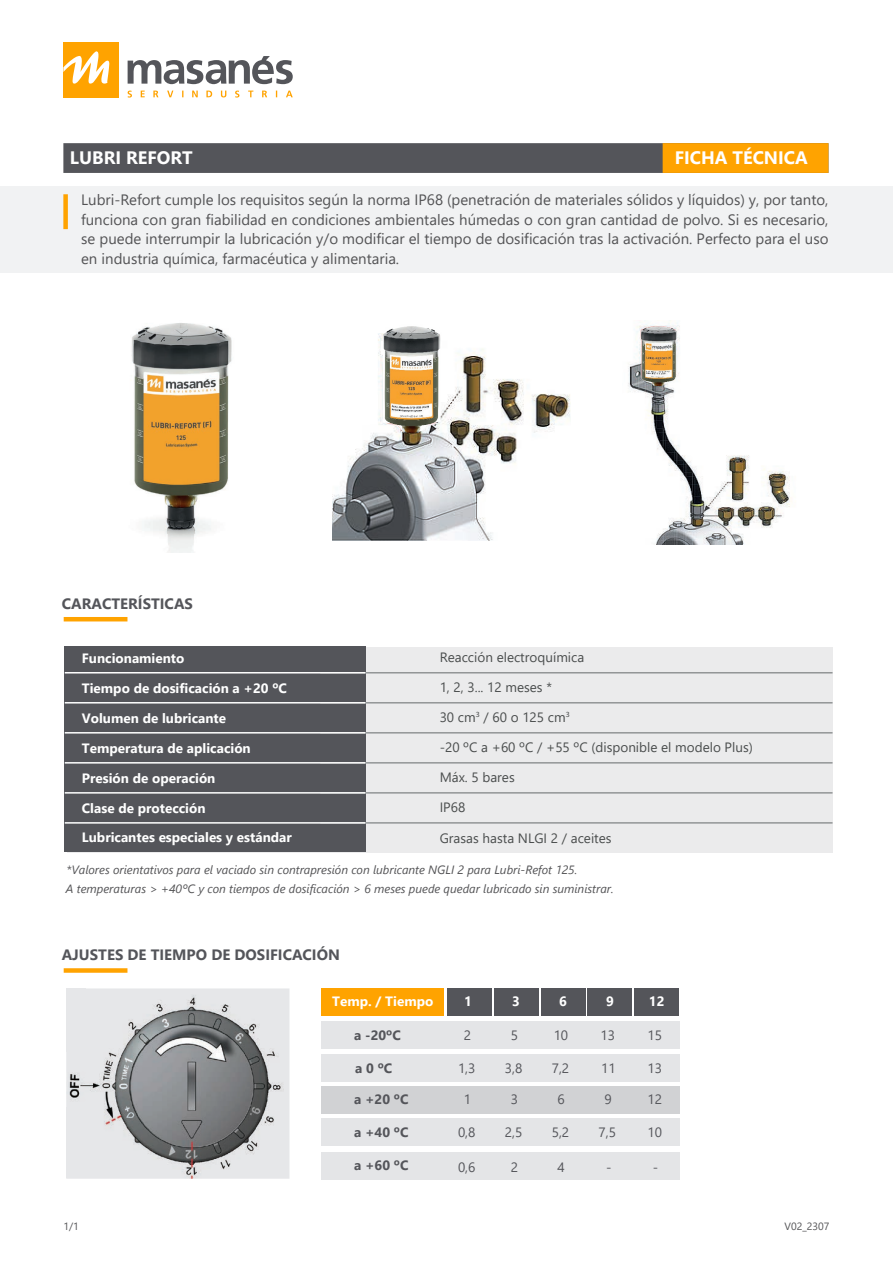
<style>
.page{position:relative;width:893px;height:1263px;background:#fff}
.page>*{position:absolute;margin:0;border:0;box-sizing:border-box;transform-origin:0 0}
.t1{font:700 18px "Segoe UI";color:#fff}
.t2{font:15px/19.5px "Segoe UI";color:#535355;text-align:justify}
.t3{font:700 15px "Segoe UI";color:#54555a}
.t4{font:700 13.5px "Segoe UI";color:#fff}
.t5{font:13.5px "Segoe UI";color:#4a4d4d}
.t6{font:13.5px "Segoe UI";color:#54555a}
.t7{font:700 13.5px "Segoe UI";color:#54555a}
.t8{font:italic 12px/18.3px "Segoe UI";color:#535355}
.t9{font:10.5px "Segoe UI";color:#535355}
</style>
<div class="page">
<div style="left:321px;top:1021px;width:359px;height:27px;background:#e4e5e7"></div>
<div style="left:321px;top:1119px;width:359px;height:27px;background:#e4e5e7"></div>
<div style="left:321px;top:1055px;width:359px;height:27px;background:#e4e5e7"></div>
<div style="left:321px;top:1152px;width:359px;height:27px;background:#e4e5e7"></div>
<div style="left:321px;top:1087px;width:359px;height:27px;background:#d1d2d4"></div>
<img style="left:628px;top:321px;width:164px;height:223px">
<img style="left:332px;top:333px;width:239px;height:207px">
<svg style="left:381px;top:333px;width:61px;height:101px"></svg>
<img style="left:382px;top:326px;width:60px;height:106px">
<img style="left:640px;top:325px;width:38px;height:60px">
<img style="left:131px;top:323px;width:101px;height:229px">
<div style="left:447px;top:988px;width:44px;height:27px;background:#54555a"></div>
<div style="left:321px;top:988px;width:123px;height:27px;background:#ffa300"></div>
<div style="left:494px;top:988px;width:44px;height:27px;background:#54555a"></div>
<div style="left:541px;top:988px;width:44px;height:27px;background:#54555a"></div>
<div style="left:588px;top:988px;width:44px;height:27px;background:#54555a"></div>
<div style="left:635px;top:988px;width:44px;height:27px;background:#54555a"></div>
<img style="left:66px;top:988px;width:223px;height:191px">
<div style="left:66px;top:988px;width:19px;height:63px;background:#e6e7e9"></div>
<div style="left:66px;top:1107px;width:20px;height:71px;background:#e6e7e9"></div>
<div style="left:0;top:186px;width:893px;height:86px;background:#f1f2f3"></div>
<div style="left:63px;top:143px;width:765px;height:30px;background:#54555a"></div>
<div style="left:663px;top:143px;width:165px;height:30px;background:#ffa300"></div>
<div style="left:63px;top:42px;width:55px;height:55px;background:#ffa300"></div>
<svg style="left:63px;top:51px;width:46px;height:33px"></svg>
<svg style="left:128px;top:56px;width:165px;height:28px"></svg>
<svg style="left:128px;top:91px;width:165px;height:7px"></svg>
<hr style="left:64px;top:617px;width:63px;height:4px;background:#ffa300">
<div style="left:64px;top:968px;width:63px;height:5px;background:#ffa300"></div>
<div style="left:63px;top:194px;width:5px;height:35px;background:#ffa300"></div>
<div style="left:68px;top:647px;width:764px;height:206px;background:#ebebec"></div>
<div style="left:65px;top:646px;width:301px;height:205px;background:#54555a"></div>
<hr style="left:320px;top:672px;width:512px;height:1px;background:#929596">
<hr style="left:65px;top:672px;width:300px;height:1px;background:#fff">
<hr style="left:320px;top:702px;width:512px;height:1px;background:#929596">
<hr style="left:65px;top:702px;width:300px;height:1px;background:#fff">
<hr style="left:320px;top:732px;width:512px;height:1px;background:#929596">
<hr style="left:65px;top:732px;width:300px;height:1px;background:#fff">
<hr style="left:320px;top:762px;width:512px;height:1px;background:#929596">
<hr style="left:65px;top:762px;width:300px;height:1px;background:#fff">
<hr style="left:320px;top:792px;width:512px;height:2px;background:#929596">
<hr style="left:65px;top:792px;width:300px;height:2px;background:#fff">
<hr style="left:320px;top:822px;width:512px;height:2px;background:#929596">
<hr style="left:65px;top:822px;width:300px;height:2px;background:#fff">
<p class="t1" style="left:70px;top:140px;width:124px">LUBRI REFORT</p>
<p class="t1" style="left:675px;top:140px;width:134px">FICHA TÉCNICA</p>
<p class="t2" style="left:81px;top:189px;width:749px">Lubri-Refort cumple los requisitos según la norma IP68 (penetración de materiales sólidos y líquidos) y, por tanto, funciona con gran fiabilidad en condiciones ambientales húmedas o con gran cantidad de polvo. Si es necesario, se puede interrumpir la lubricación y/o modificar el tiempo de dosificación tras la activación. Perfecto para el uso en industria química, farmacéutica y alimentaria.</p>
<p class="t3" style="left:62px;top:590px;width:133px">CARACTERÍSTICAS</p>
<p class="t4" style="left:82px;top:646px;width:104px">Funcionamiento</p>
<p class="t5" style="left:440px;top:644px;width:146px">Reacción electroquímica</p>
<p class="t4" style="left:82px;top:676px;width:207px">Tiempo de dosificación a +20 ºC</p>
<p class="t5" style="left:440px;top:674px;width:114px">1, 2, 3... 12 meses *</p>
<p class="t4" style="left:82px;top:706px;width:146px">Volumen de lubricante</p>
<p class="t5" style="left:440px;top:704px;width:132px">30 cm<sup>3</sup> / 60 o 125 cm<sup>3</sup></p>
<p class="t4" style="left:82px;top:736px;width:170px">Temperatura de aplicación</p>
<p class="t5" style="left:440px;top:734px;width:315px">-20 ºC a +60 ºC / +55 ºC (disponible el modelo Plus)</p>
<p class="t4" style="left:82px;top:766px;width:135px">Presión de operación</p>
<p class="t5" style="left:440px;top:764px;width:77px">Máx. 5 bares</p>
<p class="t4" style="left:82px;top:796px;width:125px">Clase de protección</p>
<p class="t5" style="left:440px;top:794px;width:27px">IP68</p>
<p class="t4" style="left:82px;top:824px;width:211px">Lubricantes especiales y estándar</p>
<p class="t5" style="left:440px;top:826px;width:173px">Grasas hasta NLGI 2 / aceites</p>
<p class="t8" style="left:66px;top:859px;width:549px">*Valores orientativos para el vaciado sin contrapresión con lubricante NGLI 2 para Lubri-Refot 125.<br>A temperaturas &gt; +40ºC y con tiempos de dosificación &gt; 6 meses puede quedar lubricado sin suministrar.</p>
<p class="t3" style="left:62px;top:941px;width:280px">AJUSTES DE TIEMPO DE DOSIFICACIÓN</p>
<p class="t4" style="left:332px;top:988px;width:103px">Temp. / Tiempo</p>
<p class="t4" style="left:512px;top:989px;width:9px">3</p>
<p class="t4" style="left:559px;top:989px;width:9px">6</p>
<p class="t4" style="left:606px;top:989px;width:9px">9</p>
<p class="t4" style="left:649px;top:989px;width:17px">12</p>
<p class="t4" style="left:464px;top:989px;width:9px">1</p>
<p class="t7" style="left:354px;top:1022px;width:48px">a -20ºC</p>
<p class="t7" style="left:355px;top:1055px;width:39px">a 0 ºC</p>
<p class="t7" style="left:354px;top:1087px;width:56px">a +20 ºC</p>
<p class="t7" style="left:354px;top:1120px;width:56px">a +40 ºC</p>
<p class="t7" style="left:354px;top:1153px;width:56px">a +60 ºC</p>
<p class="t6" style="left:464px;top:1022px;width:9px">2</p>
<p class="t6" style="left:458px;top:1055px;width:19px">1,3</p>
<p class="t6" style="left:464px;top:1086px;width:9px">1</p>
<p class="t6" style="left:458px;top:1120px;width:19px">0,8</p>
<p class="t6" style="left:458px;top:1154px;width:19px">0,6</p>
<p class="t6" style="left:511px;top:1022px;width:9px">5</p>
<p class="t6" style="left:505px;top:1055px;width:19px">3,8</p>
<p class="t6" style="left:511px;top:1086px;width:9px">3</p>
<p class="t6" style="left:505px;top:1120px;width:19px">2,5</p>
<p class="t6" style="left:511px;top:1154px;width:9px">2</p>
<p class="t6" style="left:554px;top:1022px;width:16px">10</p>
<p class="t6" style="left:552px;top:1055px;width:19px">7,2</p>
<p class="t6" style="left:558px;top:1086px;width:9px">6</p>
<p class="t6" style="left:552px;top:1120px;width:19px">5,2</p>
<p class="t6" style="left:558px;top:1154px;width:9px">4</p>
<p class="t6" style="left:601px;top:1022px;width:16px">13</p>
<p class="t6" style="left:601px;top:1055px;width:16px">11</p>
<p class="t6" style="left:604px;top:1087px;width:9px">9</p>
<p class="t6" style="left:599px;top:1120px;width:19px">7,5</p>
<p class="t6" style="left:606px;top:1154px;width:7px">-</p>
<p class="t6" style="left:647px;top:1022px;width:16px">15</p>
<p class="t6" style="left:647px;top:1055px;width:16px">13</p>
<p class="t6" style="left:647px;top:1087px;width:16px">12</p>
<p class="t6" style="left:647px;top:1120px;width:16px">10</p>
<p class="t6" style="left:653px;top:1154px;width:7px">-</p>
<p class="t9" style="left:63px;top:1216px;width:17px">1/1</p>
<p class="t9" style="left:784px;top:1216px;width:47px">V02_2307</p>
</div>
